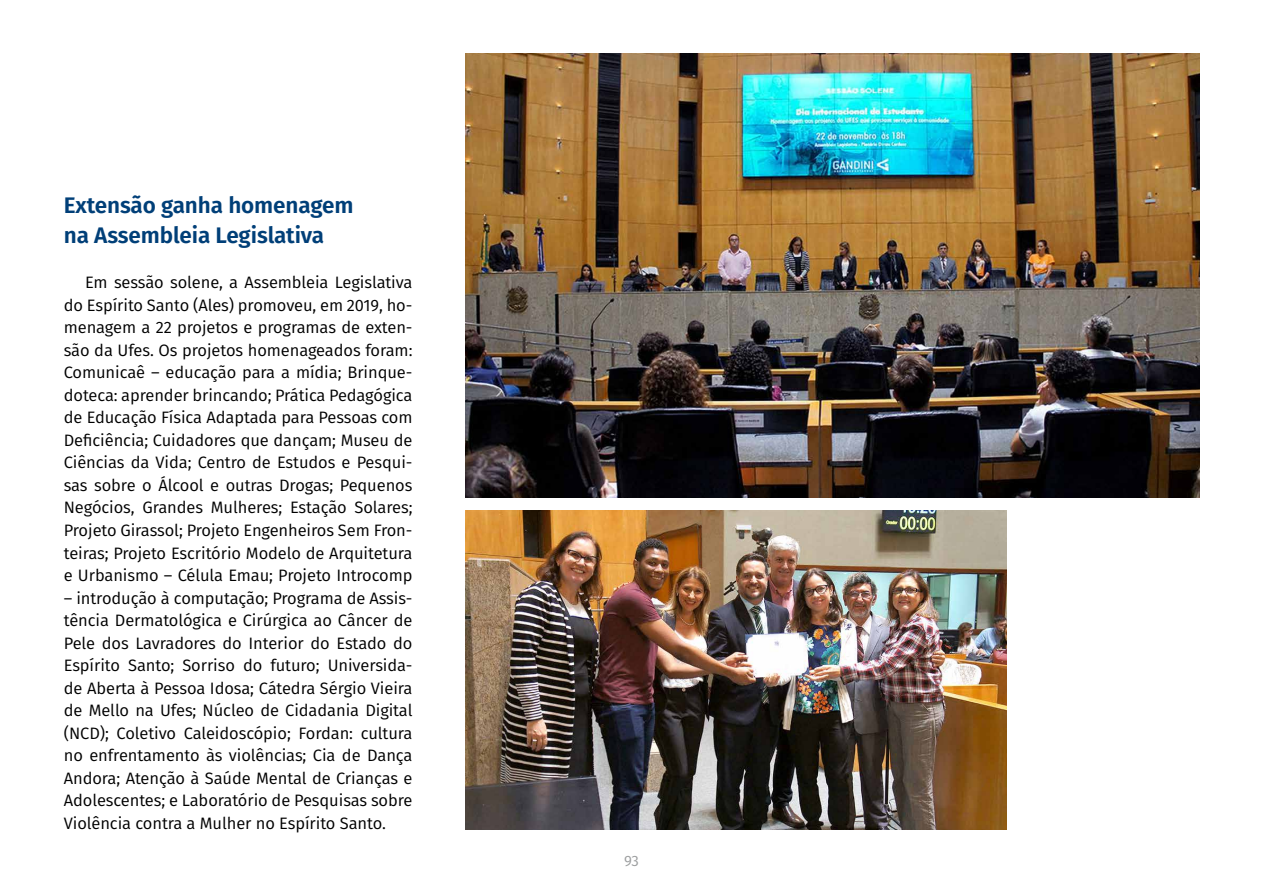
<style>
.page{position:relative;width:1263px;height:893px;background:#fff}
.page>*{position:absolute;margin:0;border:0;box-sizing:border-box;transform-origin:0 0}
.t1{font:600 22.5px/30px "Fira Sans";letter-spacing:-.005em;color:#003f78}
.t2{font:16.5px/22.5px "Fira Sans";letter-spacing:-.005em;color:#000;text-align:justify}
.t3{font:15px "Fira Sans";color:#9c9e9f}
</style>
<div class="page">
<img style="left:466px;top:53px;width:733px;height:444px">
<img style="left:466px;top:510px;width:540px;height:319px">
<h1 class="t1" style="left:64px;top:189px;width:291px">Extensão ganha homenagem na Assembleia Legislativa</h1>
<p class="t2" style="left:64px;top:271px;width:350px;text-indent:21px">Em sessão solene, a Assembleia Legislativa do Espírito Santo (Ales) promoveu, em 2019, ho&shy;menagem a 22 projetos e programas de exten&shy;são da Ufes. Os projetos homenageados foram:<br>Comunicaê – educação para a mídia; Brinque&shy;doteca: aprender brincando; Prática Pedagógica de Educação Física Adaptada para Pessoas com Deficiência; Cuidadores que dançam; Museu de Ciências da Vida; Centro de Estudos e Pesqui&shy;sas sobre o Álcool e outras Drogas; Pequenos Negócios, Grandes Mulheres; Estação Solares; Projeto Girassol; Projeto Engenheiros Sem Fron&shy;teiras; Projeto Escritório Modelo de Arquitetura e Urbanismo – Célula Emau; Projeto Introcomp</p>
<p class="t2" style="left:64px;top:586px;width:350px">– introdução à computação; Programa de Assis&shy;tência Dermatológica e Cirúrgica ao Câncer de Pele dos Lavradores do Interior do Estado do Espírito Santo; Sorriso do futuro; Universida&shy;de Aberta à Pessoa Idosa; Cátedra Sérgio Vieira de Mello na Ufes; Núcleo de Cidadania Digital (NCD); Coletivo Caleidoscópio; Fordan: cultura no enfrentamento às violências; Cia de Dança Andora; Atenção à Saúde Mental de Crianças e Adolescentes; e Laboratório de Pesquisas sobre Violência contra a Mulher no Espírito Santo.</p>
<p class="t3" style="left:624px;top:849px;width:16px">93</p>
</div>
